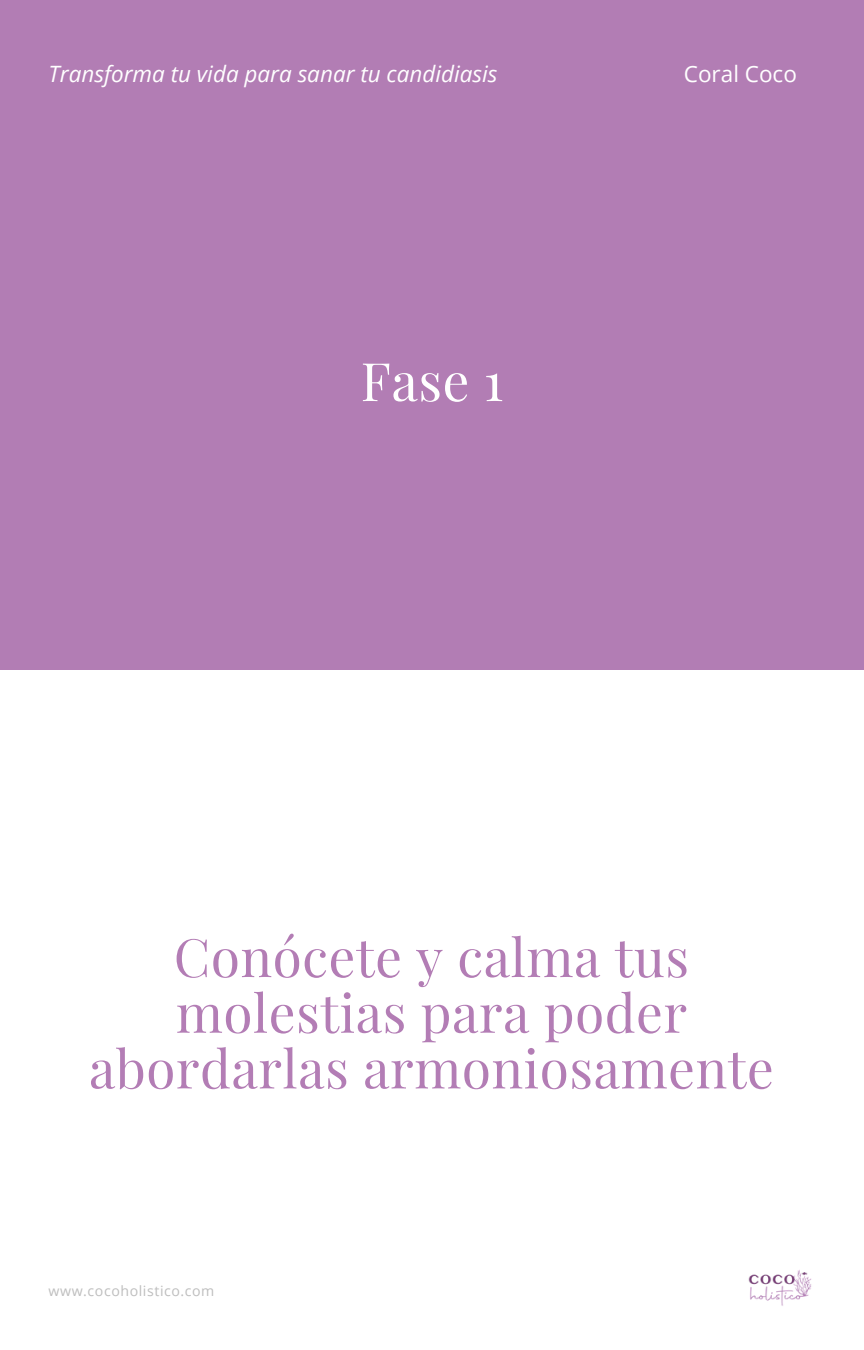
<style>
.page{position:relative;width:864px;height:1350px;background:#fff}
.page>*{position:absolute;margin:0;border:0;box-sizing:border-box;transform-origin:0 0}
.t1{font:53.1px/55.8px "Playfair Display";letter-spacing:.01em;color:#b37db5;text-align:center}
.t2{font:53.1px "Playfair Display";color:#fff}
.t3{font:italic 22.5px "Open Sans";color:#fff}
.t4{font:22.5px "Open Sans";color:#fff}
.t5{font:14.17px "Open Sans";letter-spacing:.04em;color:#bebebe}
</style>
<div class="page">
<div style="left:0;top:0;width:864px;height:669px;background:#b27db4"></div>
<img style="left:748px;top:1269px;width:64px;height:37px">
<p class="t3" style="left:49px;top:58px;width:450px">Transforma tu vida para sanar tu candidiasis</p>
<p class="t4" style="left:684px;top:58px;width:115px">Coral Coco</p>
<p class="t2" style="left:361px;top:344px;width:144px">Fase 1</p>
<p class="t1" style="left:89px;top:927px;width:686px">Conócete y calma tus molestias para poder abordarlas armoniosamente</p>
<p class="t5" style="left:49px;top:1280px;width:167px">www.cocoholistico.com</p>
</div>
